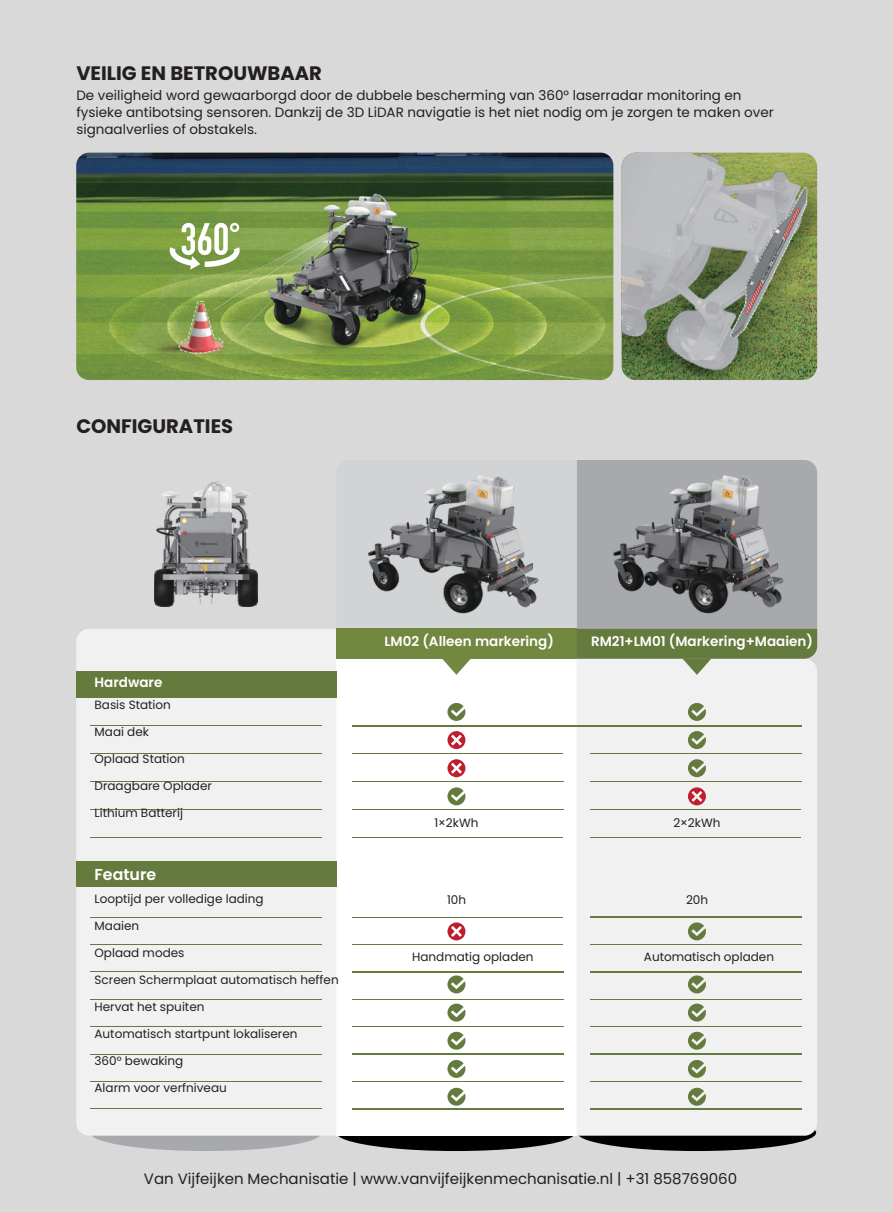
<style>
.page{position:relative;width:893px;height:1212px;background:#fff}
.page>*{position:absolute;margin:0;border:0;box-sizing:border-box;transform-origin:0 0}
.t1{font:700 19.5px "Poppins";color:#231f20}
.t2{font:600 15.75px "Poppins";color:#fff}
.t3{font:15px "Poppins";color:#231f20}
.t4{font:13.5px/16.8px "Poppins";color:#231f20}
.t5{font:600 13.5px "Poppins";color:#fff}
.t6{font:12px "Poppins";color:#231f20}
</style>
<div class="page">
<div style="left:0;top:0;width:892px;height:1212px;background:#d9d9d9"></div>
<svg style="left:336px;top:1135px;width:479px;height:16px"></svg>
<div style="left:336px;top:658px;width:240px;height:477px;background:#fff"></div>
<div style="left:576px;top:675px;width:240px;height:460px;background:#f2f1f1"></div>
<img style="left:155px;top:482px;width:102px;height:124px">
<img style="left:621px;top:153px;width:195px;height:227px;border-radius:14px">
<img style="left:76px;top:153px;width:536px;height:227px;border-radius:13px">
<svg style="left:170px;top:223px;width:69px;height:47px;background:#adc28c"></svg>
<div style="left:576px;top:460px;width:240px;height:15px;background:#a7a9ac"></div>
<svg style="left:90px;top:1135px;width:232px;height:16px"></svg>
<div style="left:76px;top:629px;width:260px;height:506px;background:#f2f1f1"></div>
<svg style="left:447px;top:731px;width:18px;height:18px"></svg>
<svg style="left:447px;top:759px;width:18px;height:18px"></svg>
<svg style="left:687px;top:787px;width:18px;height:18px"></svg>
<svg style="left:447px;top:922px;width:18px;height:18px"></svg>
<img style="left:293px;top:475px;width:525px;height:190px">
<div style="left:76px;top:861px;width:260px;height:26px;background:#657b3e"></div>
<hr style="left:90px;top:725px;width:231px;height:1px;background:#657b3e">
<hr style="left:90px;top:753px;width:231px;height:1px;background:#657b3e">
<hr style="left:90px;top:781px;width:231px;height:1px;background:#657b3e">
<hr style="left:90px;top:809px;width:231px;height:1px;background:#657b3e">
<hr style="left:90px;top:837px;width:231px;height:1px;background:#657b3e">
<hr style="left:90px;top:917px;width:231px;height:1px;background:#657b3e">
<hr style="left:90px;top:944px;width:231px;height:1px;background:#657b3e">
<hr style="left:90px;top:971px;width:231px;height:1px;background:#657b3e">
<hr style="left:90px;top:999px;width:231px;height:1px;background:#657b3e">
<hr style="left:90px;top:1026px;width:231px;height:1px;background:#657b3e">
<hr style="left:90px;top:1054px;width:231px;height:1px;background:#657b3e">
<hr style="left:90px;top:1081px;width:231px;height:1px;background:#657b3e">
<hr style="left:90px;top:1108px;width:231px;height:1px;background:#657b3e">
<hr style="left:352px;top:753px;width:210px;height:1px;background:#657b3e">
<hr style="left:352px;top:837px;width:210px;height:1px;background:#657b3e">
<hr style="left:352px;top:917px;width:210px;height:1px;background:#657b3e">
<hr style="left:352px;top:944px;width:210px;height:1px;background:#657b3e">
<hr style="left:352px;top:781px;width:211px;height:1px;background:#657b3e">
<hr style="left:352px;top:809px;width:211px;height:1px;background:#657b3e">
<svg style="left:447px;top:787px;width:18px;height:18px"></svg>
<hr style="left:352px;top:971px;width:211px;height:1px;background:#657b3e">
<hr style="left:352px;top:999px;width:211px;height:1px;background:#657b3e">
<hr style="left:352px;top:1026px;width:211px;height:1px;background:#657b3e">
<hr style="left:352px;top:1054px;width:211px;height:1px;background:#657b3e">
<hr style="left:352px;top:1081px;width:211px;height:1px;background:#657b3e">
<hr style="left:352px;top:1108px;width:211px;height:1px;background:#657b3e">
<svg style="left:447px;top:975px;width:18px;height:18px"></svg>
<svg style="left:447px;top:1003px;width:18px;height:18px"></svg>
<svg style="left:447px;top:1031px;width:18px;height:18px"></svg>
<svg style="left:447px;top:1060px;width:18px;height:18px"></svg>
<svg style="left:447px;top:1087px;width:18px;height:18px"></svg>
<hr style="left:590px;top:809px;width:211px;height:1px;background:#657b3e">
<hr style="left:590px;top:837px;width:211px;height:1px;background:#657b3e">
<div style="left:76px;top:672px;width:260px;height:25px;background:#657b3e"></div>
<div style="left:336px;top:629px;width:240px;height:29px;background:#728840"></div>
<hr style="left:352px;top:725px;width:211px;height:1px;background:#657b3e">
<hr style="left:561px;top:725px;width:240px;height:1px;background:#657b3e">
<hr style="left:590px;top:753px;width:211px;height:1px;background:#657b3e">
<hr style="left:590px;top:781px;width:211px;height:1px;background:#657b3e">
<svg style="left:447px;top:703px;width:18px;height:18px"></svg>
<svg style="left:687px;top:703px;width:18px;height:18px"></svg>
<svg style="left:687px;top:731px;width:18px;height:18px"></svg>
<svg style="left:687px;top:759px;width:18px;height:18px"></svg>
<svg style="left:442px;top:658px;width:28px;height:17px"></svg>
<svg style="left:576px;top:629px;width:240px;height:46px;background:#94a279"></svg>
<hr style="left:590px;top:917px;width:211px;height:1px;background:#657b3e">
<hr style="left:590px;top:944px;width:211px;height:1px;background:#657b3e">
<svg style="left:687px;top:922px;width:18px;height:18px"></svg>
<hr style="left:590px;top:971px;width:211px;height:1px;background:#657b3e">
<hr style="left:590px;top:999px;width:211px;height:1px;background:#657b3e">
<hr style="left:590px;top:1026px;width:211px;height:1px;background:#657b3e">
<hr style="left:590px;top:1054px;width:211px;height:1px;background:#657b3e">
<hr style="left:590px;top:1081px;width:211px;height:1px;background:#657b3e">
<hr style="left:590px;top:1108px;width:211px;height:1px;background:#657b3e">
<svg style="left:687px;top:975px;width:18px;height:18px"></svg>
<svg style="left:687px;top:1003px;width:18px;height:18px"></svg>
<svg style="left:687px;top:1031px;width:18px;height:18px"></svg>
<svg style="left:687px;top:1060px;width:18px;height:18px"></svg>
<svg style="left:687px;top:1087px;width:18px;height:18px"></svg>
<p class="t1" style="left:76px;top:60px;width:247px">VEILIG EN BETROUWBAAR</p>
<p class="t4" style="left:76px;top:87px;width:698px">De veiligheid word gewaarborgd door de dubbele bescherming van 360° laserradar monitoring en fysieke antibotsing sensoren. Dankzij de 3D LiDAR navigatie is het niet nodig om je zorgen te maken over signaalverlies of obstakels.</p>
<h1 class="t1" style="left:76px;top:412px;width:158px">CONFIGURATIES</h1>
<p class="t5" style="left:94px;top:673px;width:69px">Hardware</p>
<p class="t6" style="left:94px;top:697px;width:78px">Basis Station</p>
<p class="t6" style="left:94px;top:724px;width:56px">Maai dek</p>
<p class="t6" style="left:94px;top:751px;width:92px">Oplaad Station</p>
<p class="t6" style="left:94px;top:778px;width:119px">Draagbare Oplader</p>
<p class="t6" style="left:94px;top:805px;width:90px">Lithium Batterij</p>
<p class="t2" style="left:94px;top:863px;width:63px">Feature</p>
<p class="t6" style="left:94px;top:890px;width:170px">Looptijd per volledige lading</p>
<p class="t6" style="left:94px;top:917px;width:46px">Maaien</p>
<p class="t6" style="left:94px;top:944px;width:91px">Oplaad modes</p>
<p class="t6" style="left:94px;top:971px;width:245px">Screen Schermplaat automatisch heffen</p>
<p class="t6" style="left:94px;top:998px;width:111px">Hervat het spuiten</p>
<p class="t6" style="left:94px;top:1025px;width:204px">Automatisch startpunt lokaliseren</p>
<p class="t6" style="left:94px;top:1052px;width:90px">360° bewaking</p>
<p class="t6" style="left:94px;top:1079px;width:134px">Alarm voor verfniveau</p>
<p class="t5" style="left:384px;top:632px;width:171px">LM02 (Alleen markering)</p>
<p class="t5" style="left:591px;top:632px;width:223px">RM21+LM01 (Markering+Maaien)</p>
<p class="t6" style="left:434px;top:814px;width:45px">1×2kWh</p>
<p class="t6" style="left:673px;top:814px;width:49px">2×2kWh</p>
<p class="t6" style="left:447px;top:891px;width:21px">10h</p>
<p class="t6" style="left:685px;top:891px;width:24px">20h</p>
<p class="t6" style="left:412px;top:948px;width:123px">Handmatig opladen</p>
<h3 class="t6" style="left:643px;top:948px;width:132px">Automatisch opladen</h3>
<h3 class="t3" style="left:144px;top:1168px;width:594px">Van Vijfeijken Mechanisatie | www.vanvijfeijkenmechanisatie.nl | +31 858769060</h3>
</div>
